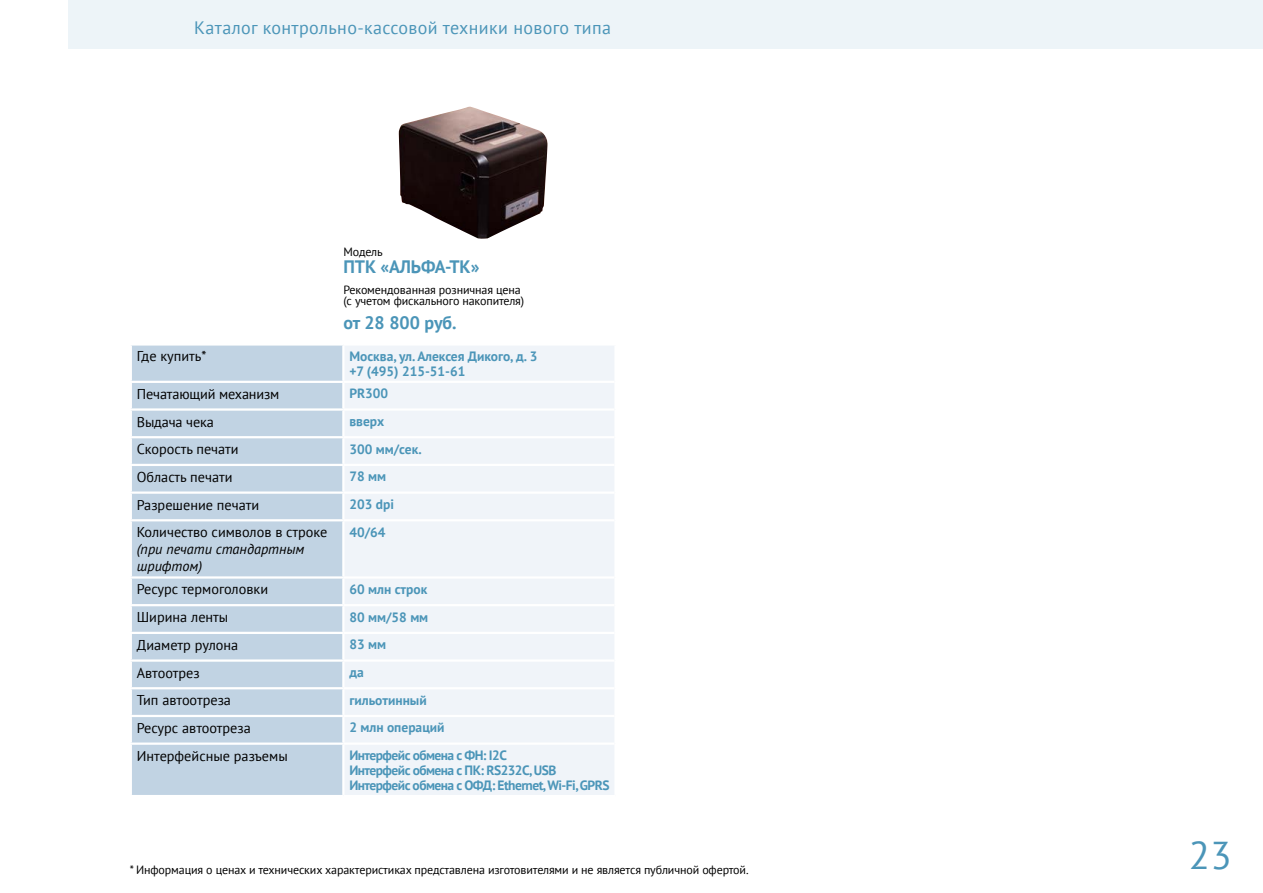
<style>
.page{position:relative;width:1263px;height:893px;background:#fff}
.page>*{position:absolute;margin:0;border:0;box-sizing:border-box;transform-origin:0 0}
.t1{font:38.7px "PT Sans";color:#4b95b8}
.t2{font:18px "PT Sans";letter-spacing:.02em;color:#4b95b8}
.t3{font:700 18px "PT Sans";color:#4b95b8}
.t4{font:14.25px "PT Sans";color:#000}
.t5{font:italic 14.25px/17.1px "PT Sans";color:#000}
.t6{font:700 13.5px/15px "PT Sans";letter-spacing:-.01em;color:#4b95b8}
.t7{font:700 13.5px/15px "PT Sans";letter-spacing:-.04em;color:#4b95b8}
.t8{font:12px/10.5px "PT Sans";letter-spacing:-.01em;color:#000}
</style>
<div class="page">
<div style="left:68px;top:0;width:1195px;height:49px;background:#edf4f8"></div>
<div style="left:132px;top:346px;width:210px;height:449px;background:#c1d3e3"></div>
<div style="left:345px;top:346px;width:269px;height:449px;background:#f0f4f9"></div>
<hr style="left:130px;top:381px;width:213px;height:2px;background:#fff">
<hr style="left:343px;top:381px;width:271px;height:2px;background:#fff">
<hr style="left:130px;top:408px;width:213px;height:3px;background:#fff">
<hr style="left:343px;top:408px;width:271px;height:3px;background:#fff">
<hr style="left:130px;top:436px;width:213px;height:2px;background:#fff">
<hr style="left:343px;top:436px;width:271px;height:2px;background:#fff">
<hr style="left:130px;top:464px;width:213px;height:2px;background:#fff">
<hr style="left:343px;top:464px;width:271px;height:2px;background:#fff">
<hr style="left:130px;top:491px;width:213px;height:3px;background:#fff">
<hr style="left:343px;top:491px;width:271px;height:3px;background:#fff">
<hr style="left:130px;top:519px;width:213px;height:2px;background:#fff">
<hr style="left:343px;top:519px;width:271px;height:2px;background:#fff">
<hr style="left:130px;top:576px;width:213px;height:3px;background:#fff">
<hr style="left:343px;top:576px;width:271px;height:3px;background:#fff">
<hr style="left:130px;top:604px;width:213px;height:2px;background:#fff">
<hr style="left:343px;top:604px;width:271px;height:2px;background:#fff">
<hr style="left:130px;top:632px;width:213px;height:2px;background:#fff">
<hr style="left:343px;top:632px;width:271px;height:2px;background:#fff">
<hr style="left:130px;top:659px;width:213px;height:3px;background:#fff">
<hr style="left:343px;top:659px;width:271px;height:3px;background:#fff">
<hr style="left:130px;top:687px;width:213px;height:2px;background:#fff">
<hr style="left:343px;top:687px;width:271px;height:2px;background:#fff">
<hr style="left:130px;top:715px;width:213px;height:2px;background:#fff">
<hr style="left:343px;top:715px;width:271px;height:2px;background:#fff">
<hr style="left:130px;top:742px;width:213px;height:3px;background:#fff">
<hr style="left:343px;top:742px;width:271px;height:3px;background:#fff">
<img style="left:398px;top:107px;width:150px;height:132px">
<p class="t2" style="left:194px;top:17px;width:418px">Каталог контрольно-кассовой техники нового типа</p>
<p class="t8" style="left:343px;top:246px;width:41px">Модель</p>
<p class="t3" style="left:343px;top:255px;width:138px">ПТК «АЛЬФА-ТК»</p>
<p class="t8" style="left:343px;top:284px;width:182px">Рекомендованная розничная цена (с учетом фискального накопителя)</p>
<p class="t3" style="left:343px;top:310px;width:115px">от 28 800 руб.</p>
<p class="t4" style="left:137px;top:347px;width:71px">Где купить*</p>
<p class="t6" style="left:349px;top:348px;width:189px">Москва, ул. Алексея Дикого, д. 3 +7 (495) 215-51-61</p>
<p class="t4" style="left:137px;top:385px;width:144px">Печатающий механизм</p>
<p class="t6" style="left:349px;top:386px;width:40px">PR300</p>
<p class="t4" style="left:137px;top:412px;width:79px">Выдача чека</p>
<p class="t6" style="left:349px;top:413px;width:36px">вверх</p>
<p class="t4" style="left:137px;top:440px;width:103px">Скорость печати</p>
<p class="t6" style="left:349px;top:441px;width:74px">300 мм/сек.</p>
<p class="t4" style="left:137px;top:468px;width:97px">Область печати</p>
<p class="t6" style="left:349px;top:469px;width:38px">78 мм</p>
<p class="t4" style="left:137px;top:495px;width:124px">Разрешение печати</p>
<p class="t6" style="left:349px;top:496px;width:46px">203 dpi</p>
<p class="t4" style="left:137px;top:523px;width:192px">Количество символов в строке</p>
<p class="t5" style="left:137px;top:541px;width:169px">(при печати стандартным шрифтом)</p>
<p class="t6" style="left:349px;top:524px;width:38px">40/64</p>
<p class="t4" style="left:137px;top:580px;width:133px">Ресурс термоголовки</p>
<p class="t6" style="left:349px;top:581px;width:79px">60 млн строк</p>
<p class="t4" style="left:137px;top:608px;width:93px">Ширина ленты</p>
<p class="t6" style="left:349px;top:609px;width:80px">80 мм/58 мм</p>
<p class="t4" style="left:137px;top:636px;width:103px">Диаметр рулона</p>
<p class="t6" style="left:349px;top:637px;width:38px">83 мм</p>
<p class="t4" style="left:137px;top:663px;width:64px">Автоотрез</p>
<p class="t6" style="left:349px;top:664px;width:16px">да</p>
<p class="t4" style="left:137px;top:691px;width:96px">Тип автоотреза</p>
<p class="t6" style="left:349px;top:692px;width:79px">гильотинный</p>
<p class="t4" style="left:137px;top:719px;width:115px">Ресурс автоотреза</p>
<p class="t6" style="left:349px;top:720px;width:97px">2 млн операций</p>
<p class="t4" style="left:137px;top:746px;width:152px">Интерфейсные разъемы</p>
<p class="t7" style="left:349px;top:748px;width:262px">Интерфейс обмена с ФН: I2C<br>Интерфейс обмена с ПК: RS232C, USB<br>Интерфейс обмена с ОФД: Ethernet, Wi-Fi, GPRS</p>
<p class="t8" style="left:130px;top:864px;width:620px">* Информация о ценах и технических характеристиках представлена изготовителями и не является публичной офертой.</p>
<h1 class="t1" style="left:1189px;top:831px;width:45px">23</h1>
</div>
